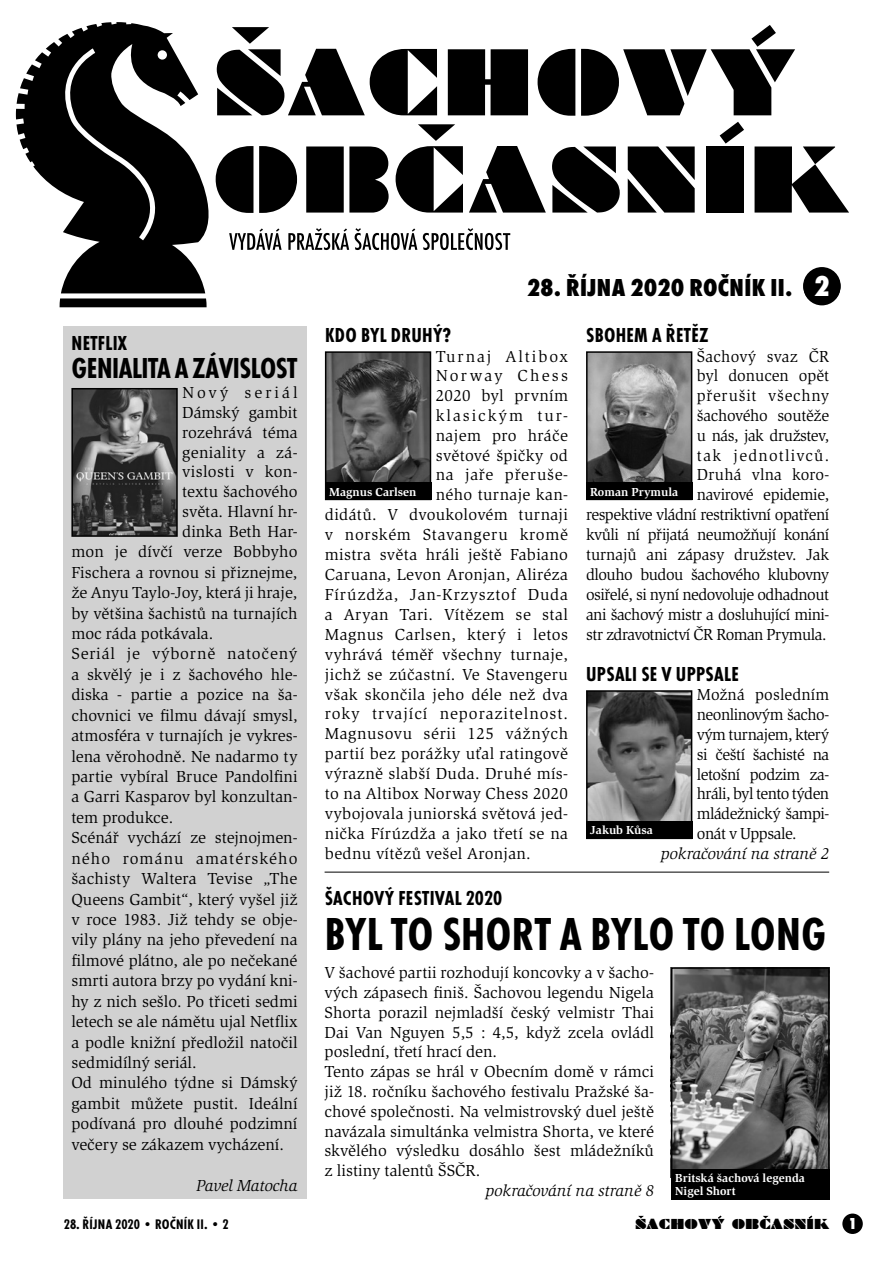
<style>
.page{position:relative;width:893px;height:1263px;background:#fff}
.page>*{position:absolute;margin:0;border:0;box-sizing:border-box;transform-origin:0 0}
.t1{font:85.8px/97.2px "Braggadocio";letter-spacing:.025em;color:#000}
.t2{font:700 condensed 48px "Futura TOT";letter-spacing:.005em;color:#000}
.t3{font:700 condensed 30px "Futura TOT";letter-spacing:-.015em;color:#000}
.t4{font:25.5px "Futura TOT Extr Bold Cond";letter-spacing:.015em;color:#000}
.t5{font:700 condensed 21px "Futura TOT";letter-spacing:.015em;color:#000}
.t6{font:16.5px/19.8px "Slimbach Itc TOT";color:#000;text-align:justify}
.t7{font:16.5px "Slimbach Itc TOT";letter-spacing:.02em;color:#000}
.t8{font:16.5px/19.8px "Slimbach Itc TOT";letter-spacing:-.03em;color:#000;text-align:right}
.t9{font:italic 16.5px "Slimbach Itc TOT";color:#000}
.t10{font:16.5px "Slimbach Itc TOT";letter-spacing:.045em;color:#000}
.t11{font:16.5px "Slimbach Itc TOT";letter-spacing:.025em;color:#000}
.t12{font:16.5px "Slimbach Itc TOT";letter-spacing:.055em;color:#000}
.t13{font:16.5px "Slimbach Itc TOT";letter-spacing:.03em;color:#000}
.t14{font:16.5px "Slimbach Itc TOT";letter-spacing:.035em;color:#000}
.t15{font:16.5px "Slimbach Itc TOT";letter-spacing:.05em;color:#000}
.t16{font:16.5px "Slimbach Itc TOT";letter-spacing:.065em;color:#000}
.t17{font:16.5px "Slimbach Itc TOT";letter-spacing:.04em;color:#000}
.t18{font:16.5px "Slimbach Itc TOT";letter-spacing:.115em;color:#000}
.t19{font:16.5px "Slimbach Itc TOT";letter-spacing:.12em;color:#000}
.t20{font:16.5px "Slimbach Itc TOT";letter-spacing:.135em;color:#000}
.t21{font:16.5px "Slimbach Itc TOT";letter-spacing:.18em;color:#000}
.t22{font:700 condensed 14.4px "Futura TOT";letter-spacing:.015em;color:#000}
.t23{font:13.2px "Braggadocio";letter-spacing:.025em;color:#000}
.t24{font:700 12px/13.5px "Slimbach Itc TOT";color:#fff}
.s1{font-size:30px;color:#fff}
.s2{font-family:"Futura TOT Extr Bold Cond";font-size:16.5px;color:#fff}
</style>
<div class="page">
<div style="left:842px;top:1213px;width:21px;height:21px;background:#000;border-radius:50%"></div>
<svg style="left:232px;top:27px;width:37px;height:17px"></svg>
<svg style="left:751px;top:25px;width:25px;height:22px"></svg>
<svg style="left:719px;top:122px;width:25px;height:22px"></svg>
<svg style="left:16px;top:22px;width:193px;height:271px;fill:#000"></svg>
<svg style="left:60px;top:298px;width:147px;height:9px"></svg>
<svg style="left:418px;top:124px;width:37px;height:17px"></svg>
<svg style="left:803px;top:267px;width:38px;height:38px"></svg>
<svg style="left:324px;top:351px;width:108px;height:150px;background:#585858"></svg>
<div style="left:325px;top:483px;width:106px;height:17px;background:#000"></div>
<svg style="left:586px;top:351px;width:107px;height:150px;background:#727272"></svg>
<div style="left:586px;top:483px;width:106px;height:17px;background:#000"></div>
<svg style="left:586px;top:690px;width:107px;height:150px;background:#696969"></svg>
<div style="left:586px;top:821px;width:106px;height:18px;background:#000"></div>
<div style="left:63px;top:327px;width:243px;height:872px;background:#d1d1d1"></div>
<svg style="left:71px;top:388px;width:107px;height:149px;background:#4f4f4f"></svg>
<hr style="left:325px;top:872px;width:504px;height:1px;background:#000">
<div style="left:803px;top:268px;width:37px;height:37px;background:#000;border-radius:50%"></div>
<img style="left:674px;top:970px;width:153px;height:199px">
<div style="left:671px;top:967px;width:159px;height:210px;border:2px solid #000"></div>
<div style="left:671px;top:1169px;width:159px;height:30px;background:#000"></div>
<svg style="left:229px;top:228px;width:282px;height:22px"></svg>
<h1 class="t1" style="left:61px;top:34px;width:638px">SACHOVY<br>OBCASNIK</h1>
<h1 class="t1" style="left:212px;top:34px;width:638px">SACHOVY<br>OBCASNIK</h1>
<p class="t5" style="left:72px;top:331px;width:57px">NETFLIX</p>
<h3 class="t3" style="left:72px;top:350px;width:227px">GENIALITA A ZÁVISLOST</h3>
<p class="t21" style="left:182px;top:383px;width:117px">Nový seriál</p>
<p class="t6" style="left:182px;top:403px;width:117px">Dámský gambit</p>
<p class="t6" style="left:182px;top:422px;width:117px">rozehrává téma</p>
<p class="t7" style="left:182px;top:442px;width:117px">geniality a zá-</p>
<p class="t7" style="left:182px;top:462px;width:117px">vislosti v kon-</p>
<p class="t6" style="left:182px;top:482px;width:117px">textu šachového</p>
<p class="t6" style="left:182px;top:502px;width:117px">světa. Hlavní hr-</p>
<p class="t6" style="left:182px;top:521px;width:117px">dinka Beth Har-</p>
<p class="t6" style="left:71px;top:542px;width:228px">mon je dívčí verze Bobbyho</p>
<p class="t6" style="left:71px;top:562px;width:228px">Fischera a rovnou si přiznejme,</p>
<p class="t6" style="left:71px;top:583px;width:228px">že Anyu Taylo-Joy, která ji hraje,</p>
<p class="t6" style="left:71px;top:603px;width:228px">by většina šachistů na turnajích</p>
<p class="t6" style="left:71px;top:624px;width:143px">moc ráda potkávala.</p>
<p class="t15" style="left:71px;top:644px;width:227px">Seriál je výborně natočený</p>
<p class="t6" style="left:71px;top:664px;width:228px">a skvělý je i z šachového hle-</p>
<p class="t6" style="left:71px;top:685px;width:228px">diska - partie a pozice na ša-</p>
<p class="t6" style="left:71px;top:705px;width:228px">chovnici ve filmu dávají smysl,</p>
<p class="t6" style="left:71px;top:726px;width:228px">atmosféra v turnajích je vykres-</p>
<p class="t6" style="left:71px;top:746px;width:228px">lena věrohodně. Ne nadarmo ty</p>
<p class="t6" style="left:71px;top:767px;width:228px">partie vybíral Bruce Pandolfini</p>
<p class="t6" style="left:71px;top:787px;width:228px">a Garri Kasparov byl konzultan-</p>
<p class="t6" style="left:71px;top:807px;width:103px">tem produkce.</p>
<p class="t6" style="left:71px;top:828px;width:228px">Scénář vychází ze stejnojmen-</p>
<p class="t16" style="left:71px;top:848px;width:228px">ného románu amatérského</p>
<p class="t6" style="left:71px;top:869px;width:227px">šachisty Waltera Tevise „The</p>
<p class="t6" style="left:71px;top:889px;width:228px">Queens Gambit“, který vyšel již</p>
<p class="t6" style="left:71px;top:910px;width:228px">v roce 1983. Již tehdy se obje-</p>
<p class="t6" style="left:71px;top:930px;width:228px">vily plány na jeho převedení na</p>
<p class="t6" style="left:71px;top:950px;width:228px">filmové plátno, ale po nečekané</p>
<p class="t6" style="left:71px;top:971px;width:228px">smrti autora brzy po vydání kni-</p>
<p class="t6" style="left:71px;top:991px;width:228px">hy z nich sešlo. Po třiceti sedmi</p>
<p class="t6" style="left:71px;top:1012px;width:228px">letech se ale námětu ujal Netflix</p>
<p class="t6" style="left:71px;top:1032px;width:228px">a podle knižní předložil natočil</p>
<p class="t6" style="left:71px;top:1053px;width:127px">sedmidílný seriál.</p>
<p class="t6" style="left:71px;top:1073px;width:228px">Od minulého týdne si Dámský</p>
<p class="t6" style="left:71px;top:1093px;width:228px">gambit můžete pustit. Ideální</p>
<p class="t6" style="left:71px;top:1114px;width:228px">podívaná pro dlouhé podzimní</p>
<p class="t6" style="left:71px;top:1134px;width:214px">večery se zákazem vycházení.</p>
<p class="t9" style="left:197px;top:1176px;width:102px">Pavel Matocha</p>
<p class="t5" style="left:325px;top:322px;width:128px">KDO BYL DRUHÝ?</p>
<h3 class="t4" style="left:527px;top:273px;width:305px">28. ŘÍJNA 2020 ROČNÍK II. <span class="s1">2</span></h3>
<p class="t5" style="left:586px;top:322px;width:124px">SBOHEM A ŘETĚZ</p>
<p class="t18" style="left:436px;top:346px;width:134px">Turnaj Altibox</p>
<p class="t20" style="left:436px;top:366px;width:134px">Norway Chess</p>
<p class="t7" style="left:436px;top:386px;width:134px">2020 byl prvním</p>
<p class="t19" style="left:436px;top:406px;width:134px">klasickým tur-</p>
<p class="t11" style="left:436px;top:426px;width:134px">najem pro hráče</p>
<p class="t7" style="left:436px;top:445px;width:134px">světové špičky od</p>
<p class="t17" style="left:436px;top:465px;width:134px">na jaře přeruše-</p>
<p class="t7" style="left:436px;top:485px;width:134px">ného turnaje kan-</p>
<p class="t7" style="left:325px;top:505px;width:245px">didátů. V dvoukolovém turnaji</p>
<p class="t10" style="left:325px;top:525px;width:245px">v norském Stavangeru kromě</p>
<p class="t7" style="left:325px;top:545px;width:245px">mistra světa hráli ještě Fabiano</p>
<p class="t7" style="left:325px;top:565px;width:245px">Caruana, Levon Aronjan, Aliréza</p>
<p class="t10" style="left:325px;top:585px;width:245px">Fírúzdža, Jan-Krzysztof Duda</p>
<p class="t11" style="left:325px;top:605px;width:245px">a Aryan Tari. Vítězem se stal</p>
<p class="t13" style="left:325px;top:625px;width:245px">Magnus Carlsen, který i letos</p>
<p class="t7" style="left:325px;top:644px;width:245px">vyhrává téměř všechny turnaje,</p>
<p class="t7" style="left:325px;top:664px;width:245px">jichž se zúčastní. Ve Stavengeru</p>
<p class="t7" style="left:325px;top:684px;width:245px">však skončila jeho déle než dva</p>
<p class="t12" style="left:325px;top:704px;width:245px">roky trvající neporazitelnost.</p>
<p class="t14" style="left:325px;top:724px;width:245px">Magnusovu sérii 125 vážných</p>
<p class="t7" style="left:325px;top:744px;width:245px">partií bez porážky uťal ratingově</p>
<p class="t7" style="left:325px;top:764px;width:245px">výrazně slabší Duda. Druhé mís-</p>
<p class="t7" style="left:325px;top:784px;width:245px">to na Altibox Norway Chess 2020</p>
<p class="t7" style="left:325px;top:804px;width:245px">vybojovala juniorská světová jed-</p>
<p class="t7" style="left:325px;top:824px;width:245px">nička Fírúzdža a jako třetí se na</p>
<p class="t7" style="left:325px;top:844px;width:207px">bednu vítězů vešel Aronjan.</p>
<p class="t24" style="left:329px;top:485px;width:89px">Magnus Carlsen</p>
<p class="t8" style="left:586px;top:346px;width:245px">Šachový svaz ČR<br>byl donucen opět<br>přerušit všechny<br>šachového soutěže<br>u nás, jak družstev,<br>tak jednotlivců.<br>Druhá vlna koro-<br>navirové epidemie,<br>respektive vládní restriktivní opatření kvůli ní přijatá neumožňují konání turnajů ani zápasy družstev. Jak dlouho budou šachového klubovny osiřelé, si nyní nedovoluje odhadnout ani šachový mistr a dosluhující mini&shy;str zdravotnictví ČR Roman Prymula.</p>
<p class="t5" style="left:586px;top:661px;width:154px">UPSALI SE V UPPSALE</p>
<p class="t24" style="left:590px;top:485px;width:89px">Roman Prymula</p>
<p class="t6" style="left:697px;top:685px;width:134px">Možná posledním neonlinovým šacho&shy;vým turnajem, který si čeští šachisté na letošní podzim za&shy;hráli, byl tento týden mládežnický šampi&shy;onát v Uppsale.</p>
<p class="t9" style="left:661px;top:844px;width:170px">pokračování na straně 2</p>
<p class="t24" style="left:590px;top:824px;width:64px">Jakub Kůsa</p>
<p class="t5" style="left:325px;top:886px;width:179px">ŠACHOVÝ FESTIVAL 2020</p>
<h2 class="t2" style="left:325px;top:906px;width:503px">BYL TO SHORT A BYLO TO LONG</h2>
<p class="t6" style="left:325px;top:963px;width:331px;text-align:left">V šachové partii rozhodují koncovky a v šacho&shy;vých zápasech finiš. Šachovou legendu Nigela Shorta porazil nejmladší český velmistr Thai Dai Van Nguyen 5,5 : 4,5, když zcela ovládl poslední, třetí hrací den.<br>Tento zápas se hrál v Obecním domě v rámci již 18. ročníku šachového festivalu Pražské ša&shy;chové společnosti. Na velmistrovský duel ještě navázala simultánka velmistra Shorta, ve které skvělého výsledku dosáhlo šest mládežníků z listiny talentů ŠSČR.</p>
<p class="t9" style="left:486px;top:1181px;width:170px">pokračování na straně 8</p>
<p class="t24" style="left:675px;top:1171px;width:131px">Britská šachová legenda<br>Nigel Short</p>
<p class="t22" style="left:64px;top:1216px;width:167px">28. ŘÍJNA 2020 • ROČNÍK II. • 2</p>
<p class="t23" style="left:635px;top:1216px;width:223px">SACHOVY OBCASNIK <span class="s2">1</span></p>
</div>
